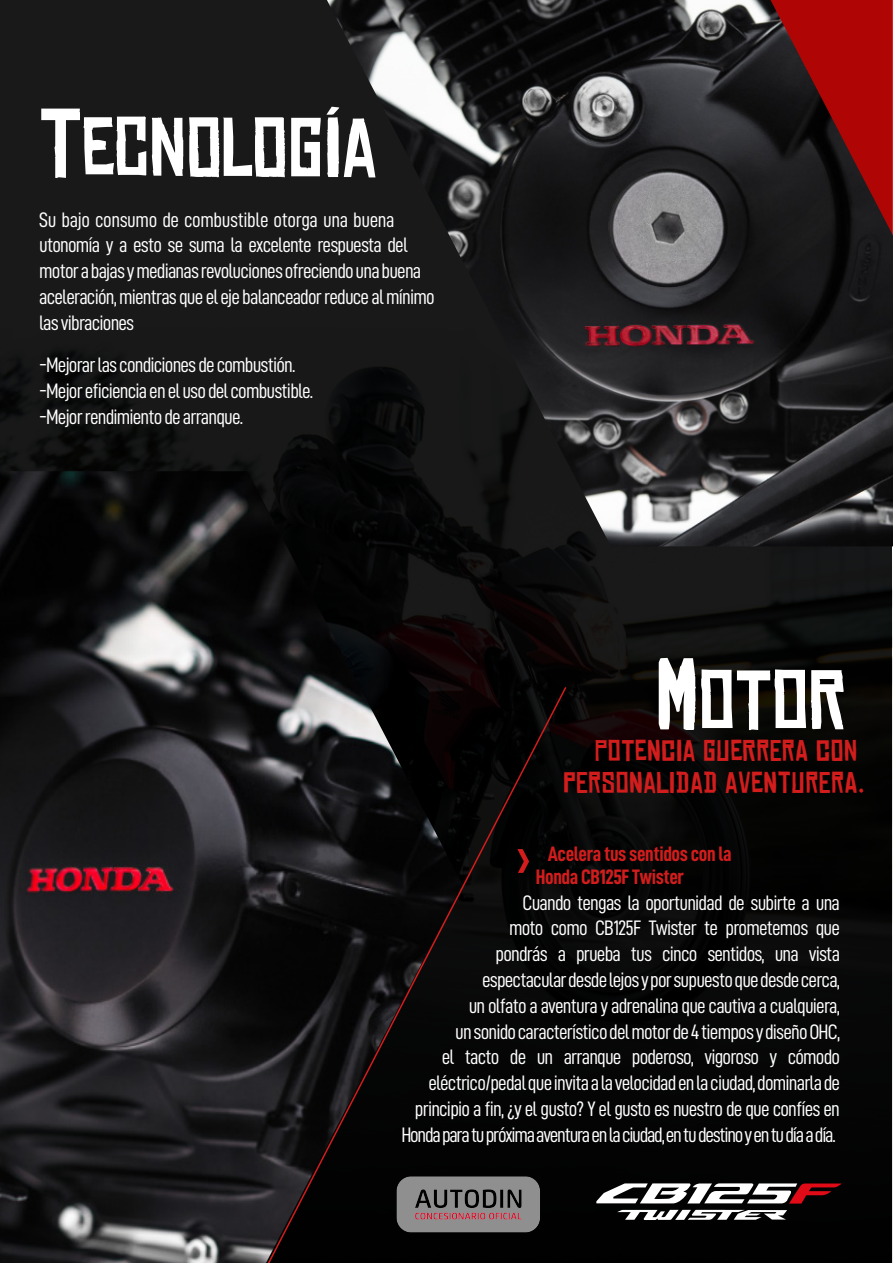
<style>
.page{position:relative;width:893px;height:1263px;background:#fff}
.page>*{position:absolute;margin:0;border:0;box-sizing:border-box;transform-origin:0 0}
.t1{font:79.95px "Chinese Rocks Rg";color:#fff}
.t2{font:28.5px/32.1px "Chinese Rocks Rg";letter-spacing:.02em;color:#d31d1d;text-align:right}
.t3{font:21px/25.8px "D DIN Condensed";letter-spacing:-.04em;color:#fff}
.t4{font:21px/22.8px "D DIN Condensed Bold";letter-spacing:-.02em;color:#d31d1d}
.s1{font-size:93px}
.s2{font-size:96px}
</style>
<div class="page">
<img style="left:1px;top:0;width:891px;height:1263px">
<img style="left:327px;top:0;width:566px;height:546px">
<img style="left:0;top:471px;width:463px;height:792px">
<svg style="left:247px;top:685px;width:321px;height:578px;background:#100f10"></svg>
<svg style="left:596px;top:1183px;width:246px;height:20px"></svg>
<svg style="left:617px;top:1210px;width:170px;height:10px"></svg>
<svg style="left:517px;top:849px;width:12px;height:24px"></svg>
<img style="left:388px;top:1170px;width:159px;height:69px">
<h1 class="t1" style="left:39px;top:105px;width:339px"><span class="s1">T</span>ECNOLOGÍA</h1>
<p class="t3" style="left:39px;top:206px;width:397px">Su bajo consumo de combustible otorga una buena utonomía y a esto se suma la excelente respuesta del motor a bajas y medianas revoluciones ofreciendo una buena aceleración, mientras que el eje balanceador reduce al mínimo las vibraciones</p>
<p class="t3" style="left:39px;top:352px;width:276px">-Mejorar las condiciones de combustión. -Mejor eficiencia en el uso del combustible. -Mejor rendimiento de arranque.</p>
<h1 class="t1" style="left:655px;top:657px;width:192px"><span class="s2">M</span>OTOR</h1>
<h2 class="t2" style="left:564px;top:736px;width:302px">POTENCIA GUERRERA CON<br>PERSONALIDAD AVENTURERA.</h2>
<p class="t4" style="left:536px;top:842px;width:197px;text-indent:12px">Acelera tus sentidos con la<br>Honda CB125F Twister</p>
<p class="t3" style="left:401px;top:889px;width:440px;text-align:right">Cuando tengas la oportunidad de subirte a una<br>moto como CB125F Twister te prometemos que<br>pondrás a prueba tus cinco sentidos, una vista<br>espectacular desde lejos y por supuesto que desde cerca,<br>un olfato a aventura y adrenalina que cautiva a cualquiera,<br>un sonido característico del motor de 4 tiempos y diseño OHC,<br>el tacto de un arranque poderoso, vigoroso y cómodo eléctrico/pedal que invita a la velocidad en la ciudad, dominarla de principio a fin, ¿y el gusto? Y el gusto es nuestro de que confíes en Honda para tu próxima aventura en la ciudad,en tu destino y en tu día a día.</p>
</div>
